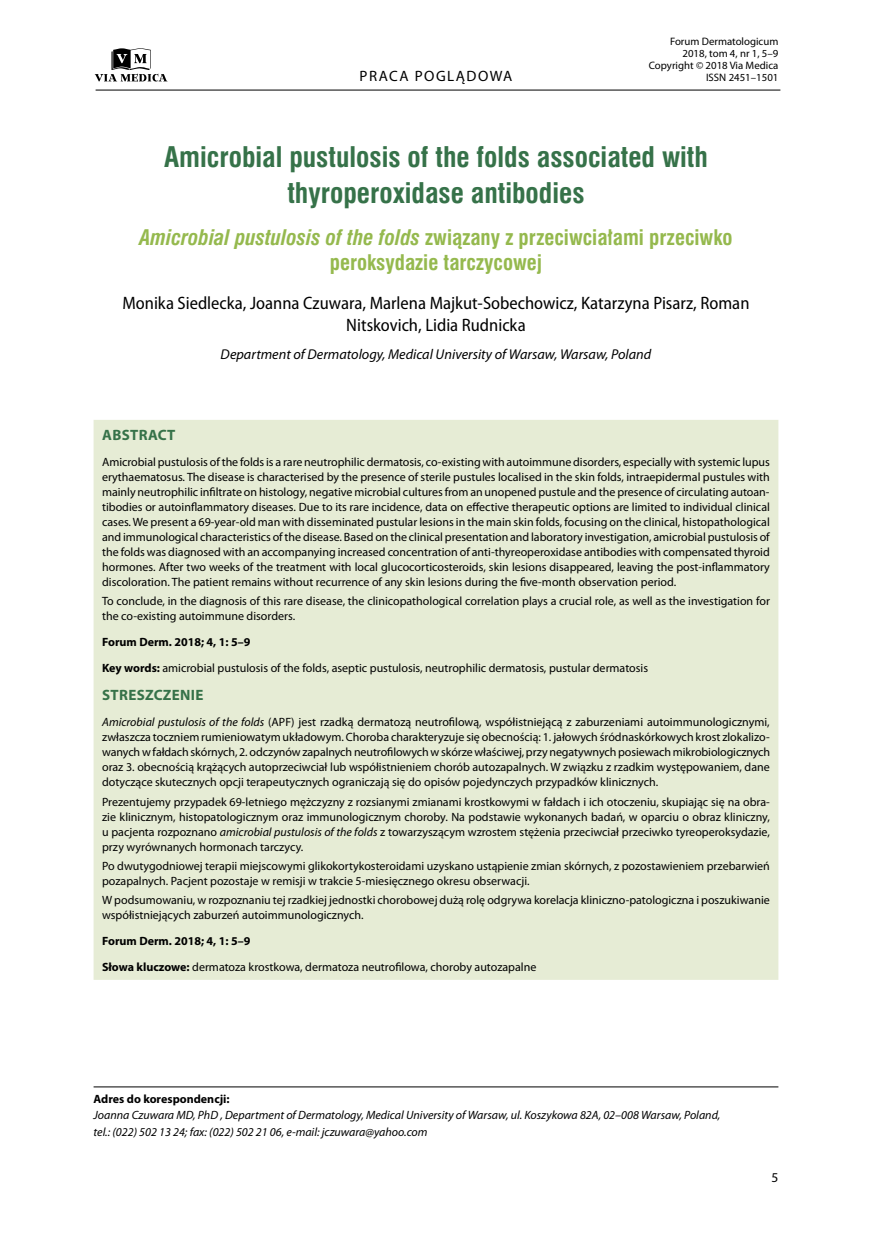
<style>
.page{position:relative;width:872px;height:1234px;background:#fff}
.page>*{position:absolute;margin:0;border:0;box-sizing:border-box;transform-origin:0 0}
.t1{font:700 27.75px/36px "Swis 721 Cn EU";color:#367249;text-align:center}
.t2{font:700 21px/25.2px "Swis 721 Cn EU";color:#95b94e;text-align:center}
.t3{font:semi-condensed 18px/21.6px "Myriad Pro";color:#000;text-align:center}
.t4{font:700 15px "Myriad Pro";letter-spacing:.02em;color:#367249}
.t5{font:15px "Myriad Pro";letter-spacing:.1em;color:#000}
.t6{font:italic 14.25px "Myriad Pro";color:#000}
.t7{font:13.5px "Myriad Pro";color:#000}
.t8{font:12px/15px "Myriad Pro";color:#000}
.t9{font:italic 12px/16.5px "Myriad Pro";color:#000}
.t10{font:700 12px "Myriad Pro";color:#000}
.t11{font:10.8px/12px "Myriad Pro";color:#000;text-align:right}
.s1{font-style:italic}
.s2{font-weight:700}
</style>
<div class="page">
<svg style="left:95px;top:48px;width:72px;height:34px"></svg>
<hr style="left:96px;top:90px;width:684px;height:1px;background:#000">
<div style="left:94px;top:420px;width:684px;height:559px;background:#e6ecd5"></div>
<hr style="left:94px;top:1086px;width:684px;height:1px;background:#000">
<p class="t5" style="left:359px;top:68px;width:154px">PRACA POGLĄDOWA</p>
<p class="t11" style="left:649px;top:36px;width:131px">Forum Dermatologicum<br>2018, tom 4, nr 1, 5–9<br>Copyright © 2018 Via Medica<br>ISSN 2451–1501</p>
<h1 class="t1" style="left:164px;top:140px;width:545px">Amicrobial pustulosis of the folds associated with thyroperoxidase antibodies</h1>
<h2 class="t2" style="left:139px;top:226px;width:594px"><span class="s1">Amicrobial pustulosis of the folds</span> związany z przeciwciałami przeciwko peroksydazie tarczycowej</h2>
<h3 class="t3" style="left:122px;top:292px;width:628px">Monika Siedlecka, Joanna Czuwara, Marlena Majkut-Sobechowicz, Katarzyna Pisarz, Roman<br>Nitskovich, Lidia Rudnicka</h3>
<p class="t6" style="left:221px;top:346px;width:432px">Department of Dermatology, Medical University of Warsaw, Warsaw, Poland</p>
<p class="t4" style="left:102px;top:426px;width:75px">ABSTRACT</p>
<p class="t8" style="left:102px;top:454px;width:669px;text-align:justify">Amicrobial pustulosis of the folds is a rare neutrophilic dermatosis, co-existing with autoimmune disorders, especially with systemic lupus erythaematosus. The disease is characterised by the presence of sterile pustules localised in the skin folds, intraepidermal pustules with mainly neutrophilic infiltrate on histology, negative microbial cultures from an unopened pustule and the presence of circulating autoan&shy;tibodies or autoinflammatory diseases. Due to its rare incidence, data on effective therapeutic options are limited to individual clinical cases. We present a 69-year-old man with disseminated pustular lesions in the main skin folds, focusing on the clinical, histopathological and immunological characteristics of the disease. Based on the clinical presentation and laboratory investigation, amicrobial pustulosis of the folds was diagnosed with an accompanying increased concentration of anti-thyreoperoxidase antibodies with compensated thyroid hormones. After two weeks of the treatment with local glucocorticosteroids, skin lesions disappeared, leaving the post-inflammatory discoloration. The patient remains without recurrence of any skin lesions during the five-month observation period.</p>
<p class="t8" style="left:102px;top:593px;width:669px">To conclude, in the diagnosis of this rare disease, the clinicopathological correlation plays a crucial role, as well as the investigation for the co-existing autoimmune disorders.</p>
<p class="t8" style="left:102px;top:629px;width:547px;line-height:26px"><span class="s2">Forum Derm. 2018; 4, 1: 5–9<br>Key words:</span> amicrobial pustulosis of the folds, aseptic pustulosis, neutrophilic dermatosis, pustular dermatosis</p>
<p class="t4" style="left:102px;top:686px;width:103px">STRESZCZENIE</p>
<p class="t8" style="left:102px;top:715px;width:669px;text-align:justify"><span class="s1">Amicrobial pustulosis of the folds</span> (APF) jest rzadką dermatozą neutrofilową, współistniejącą z zaburzeniami autoimmunologicznymi, zwłaszcza toczniem rumieniowatym układowym. Choroba charakteryzuje się obecnością: 1. jałowych śródnaskórkowych krost zlokalizo&shy;wanych w fałdach skórnych, 2. odczynów zapalnych neutrofilowych w skórze właściwej, przy negatywnych posiewach mikrobiologicznych oraz 3. obecnością krążących autoprzeciwciał lub współistnieniem chorób autozapalnych. W związku z rzadkim występowaniem, dane dotyczące skutecznych opcji terapeutycznych ograniczają się do opisów pojedynczych przypadków klinicznych.</p>
<p class="t8" style="left:102px;top:794px;width:669px;text-align:justify">Prezentujemy przypadek 69-letniego mężczyzny z rozsianymi zmianami krostkowymi w fałdach i ich otoczeniu, skupiając się na obra&shy;zie klinicznym, histopatologicznym oraz immunologicznym choroby. Na podstawie wykonanych badań, w oparciu o obraz kliniczny, u pacjenta rozpoznano <span class="s1">amicrobial pustulosis of the folds</span> z towarzyszącym wzrostem stężenia przeciwciał przeciwko tyreoperoksydazie, przy wyrównanych hormonach tarczycy.</p>
<p class="t8" style="left:102px;top:858px;width:669px">Po dwutygodniowej terapii miejscowymi glikokortykosteroidami uzyskano ustąpienie zmian skórnych, z pozostawieniem przebarwień pozapalnych. Pacjent pozostaje w remisji w trakcie 5-miesięcznego okresu obserwacji.</p>
<p class="t8" style="left:102px;top:892px;width:669px">W podsumowaniu, w rozpoznaniu tej rzadkiej jednostki chorobowej dużą rolę odgrywa korelacja kliniczno-patologiczna i poszukiwanie współistniejących zaburzeń autoimmunologicznych.</p>
<p class="t8" style="left:102px;top:928px;width:436px;line-height:26px"><span class="s2">Forum Derm. 2018; 4, 1: 5–9<br>Słowa kluczowe:</span> dermatoza krostkowa, dermatoza neutrofilowa, choroby autozapalne</p>
<p class="t10" style="left:94px;top:1091px;width:138px">Adres do korespondencji:</p>
<p class="t9" style="left:94px;top:1106px;width:628px">Joanna Czuwara MD, PhD , Department of Dermatology, Medical University of Warsaw, ul. Koszykowa 82A, 02–008 Warsaw, Poland, tel.: (022) 502 13 24; fax: (022) 502 21 06, e-mail: jczuwara@yahoo.com</p>
<p class="t7" style="left:771px;top:1170px;width:8px">5</p>
</div>
